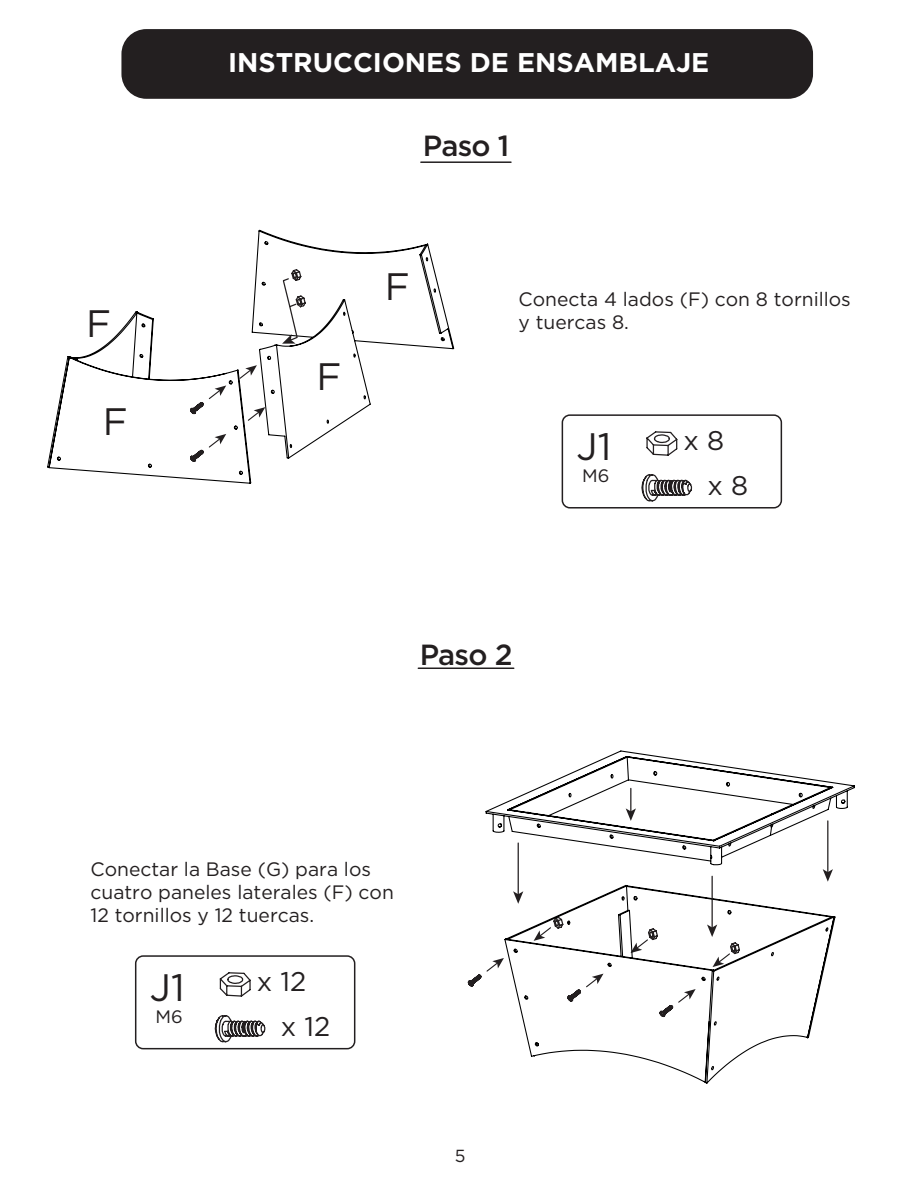
<style>
.page{position:relative;width:918px;height:1188px;background:#fff}
.page>*{position:absolute;margin:0;border:0;box-sizing:border-box;transform-origin:0 0}
.t1{font:38.25px "Gotham";color:#231f20}
.t2{font:500 29.1px "Gotham";letter-spacing:-.025em;color:#231f20}
.t3{font:700 27px "Gotham";color:#fff}
.t4{font:27px/45px "Gotham";color:#231f20}
.t5{font:19.35px/23.2px "Gotham";color:#231f20}
.t6{font:18px "Gotham";color:#231f20}
.t7{font:17.4px "Gotham";color:#231f20}
</style>
<div class="page">
<div style="left:121px;top:29px;width:692px;height:70px;background:#231f20;border-radius:25px"></div>
<hr style="left:421px;top:161px;width:90px;height:2px;background:#231f20">
<hr style="left:418px;top:668px;width:96px;height:1px;background:#231f20">
<svg style="left:47px;top:229px;width:408px;height:255px"></svg>
<svg style="left:190px;top:385px;width:36px;height:29px"></svg>
<svg style="left:190px;top:434px;width:36px;height:28px"></svg>
<svg style="left:238px;top:365px;width:19px;height:15px"></svg>
<svg style="left:247px;top:407px;width:18px;height:15px"></svg>
<svg style="left:282px;top:268px;width:25px;height:76px"></svg>
<svg style="left:468px;top:974px;width:14px;height:13px"></svg>
<svg style="left:485px;top:750px;width:370px;height:334px"></svg>
<hr style="left:518px;top:843px;width:1px;height:52px;background:#231f20">
<svg style="left:513px;top:891px;width:10px;height:13px"></svg>
<svg style="left:626px;top:788px;width:10px;height:33px"></svg>
<hr style="left:712px;top:876px;width:1px;height:52px;background:#231f20">
<svg style="left:707px;top:925px;width:34px;height:42px"></svg>
<hr style="left:827px;top:821px;width:1px;height:52px;background:#231f20">
<svg style="left:823px;top:869px;width:10px;height:13px"></svg>
<svg style="left:646px;top:431px;width:32px;height:25px"></svg>
<svg style="left:641px;top:474px;width:52px;height:28px"></svg>
<div style="left:562px;top:414px;width:220px;height:95px;border:2px solid #231f20;border-radius:8px"></div>
<svg style="left:219px;top:972px;width:32px;height:25px"></svg>
<svg style="left:214px;top:1015px;width:52px;height:28px"></svg>
<div style="left:135px;top:955px;width:220px;height:94px;border:2px solid #231f20;border-radius:8px"></div>
<h3 class="t3" style="left:228px;top:45px;width:483px">INSTRUCCIONES DE ENSAMBLAJE</h3>
<h1 class="t1" style="left:86px;top:299px;width:27px">F</h1>
<h1 class="t1" style="left:103px;top:397px;width:27px">F</h1>
<h1 class="t1" style="left:317px;top:352px;width:27px">F</h1>
<h2 class="t2" style="left:423px;top:127px;width:88px">Paso 1</h2>
<h1 class="t1" style="left:385px;top:262px;width:27px">F</h1>
<p class="t5" style="left:519px;top:287px;width:334px">Conecta 4 lados (F) con 8 tornillos y tuercas 8.</p>
<h1 class="t1" style="left:577px;top:422px;width:36px">J1</h1>
<p class="t6" style="left:582px;top:464px;width:29px">M6</p>
<h3 class="t4" style="left:708px;top:417px;width:42px;text-indent:-24px">x 8<br>x 8</h3>
<h2 class="t2" style="left:420px;top:635px;width:94px">Paso 2</h2>
<p class="t5" style="left:91px;top:857px;width:305px">Conectar la Base (G) para los cuatro paneles laterales (F) con<br>12 tornillos y 12 tuercas.</p>
<h1 class="t1" style="left:150px;top:963px;width:36px">J1</h1>
<p class="t6" style="left:155px;top:1005px;width:29px">M6</p>
<h3 class="t4" style="left:281px;top:958px;width:51px;text-indent:-24px">x 12<br>x 12</h3>
<p class="t7" style="left:455px;top:1145px;width:12px">5</p>
</div>
